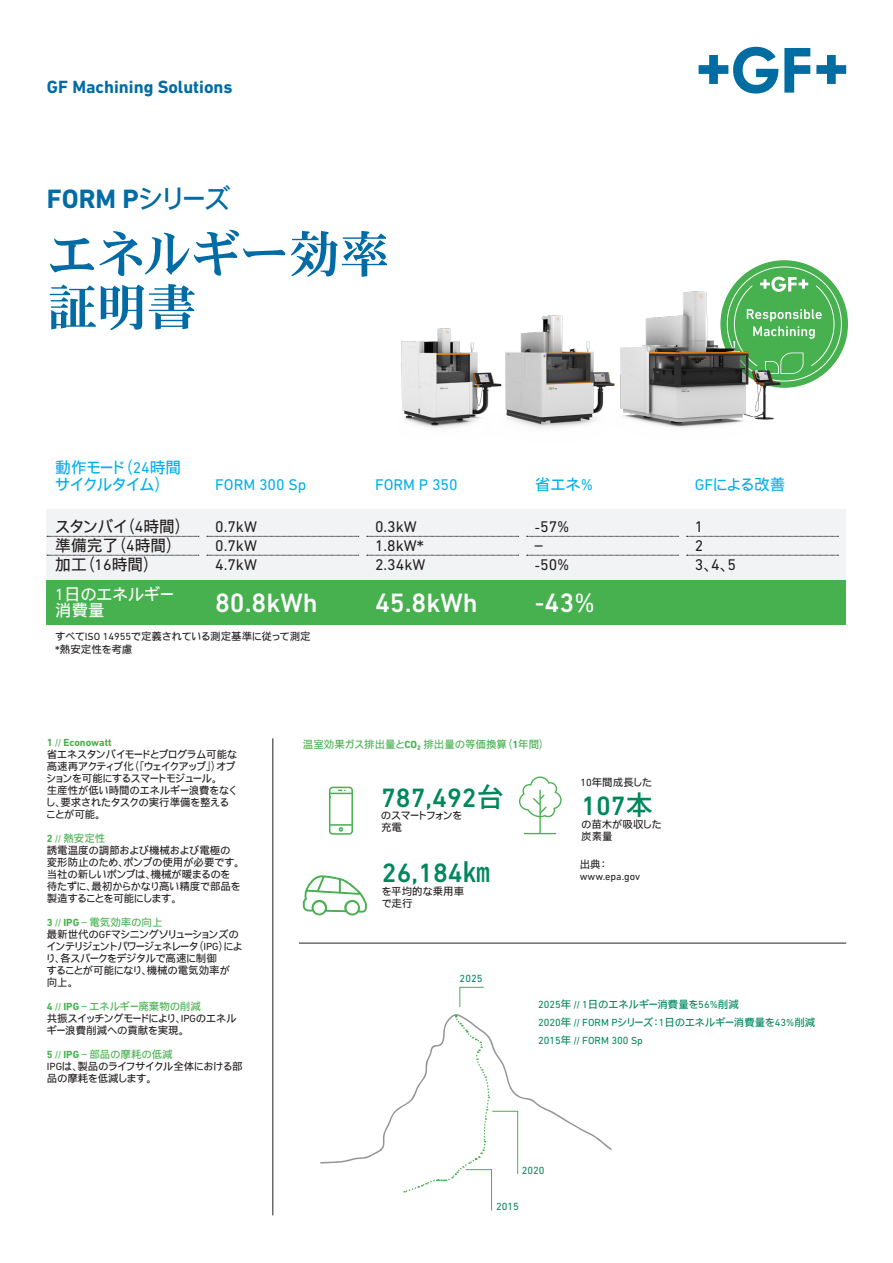
<style>
.page{position:relative;width:893px;height:1263px;background:#fff}
.page>*{position:absolute;margin:0;border:0;box-sizing:border-box;transform-origin:0 0}
.Headline_60pt__black_or_white{font:50.55px/52.9px "DFHS Mincho Std W7";letter-spacing:-.02em;color:#006ba4}
.Copy_text_9pt__black__color_or_white{font:500 27px "DIN Next W1 G";color:#00875c}
.Copy_text_9pt__black__color_or_white-2{font:500 27px "DIN Next W1 G";color:#fff}
.Division_name_12pt__GF_blue_or_white{font:700 27px "DIN Next W1 G";color:#006ba4}
.Division_name_12pt__GF_blue_or_white-2{font:700 18px "DIN Next W1 G";color:#006ba4}
.Copy_text_9pt__black__color_or_white-3{font:16.5px "DF Gothic P Std W5";letter-spacing:-.025em;color:#fff}
.Copy_text_9pt__black__color_or_white-4{font:15.75px "DIN Next W1 G";color:#231f20}
.Copy_text_9pt__black__color_or_white-5{font:15.75px "DF Gothic P Std W5";color:#231f20}
.Copy_text_9pt__black__color_or_white-6{font:15.75px/16.5px "DF Gothic P Std W5";letter-spacing:-.13em;color:#00b0e9}
.Copy_text_9pt__black__color_or_white-7{font:15.75px "DIN Next W1 G";color:#00b0e9}
.Copy_text_9pt__black__color_or_white-8{font:15.75px "DF Gothic P Std W5";letter-spacing:-.08em;color:#00b0e9}
.Copy_text_9pt__black__color_or_white-9{font:10.5px/12px "DF Gothic P Std W5";letter-spacing:-.055em;color:#231f20}
.Copy_text_9pt__black__color_or_white-10{font:10.5px/12px "DF Gothic P Std W5";letter-spacing:-.1em;color:#231f20}
.Copy_text_9pt__black__color_or_white-11{font:10.5px/12px "DF Gothic P Std W5";letter-spacing:-.12em;color:#231f20}
.Copy_text_9pt__black__color_or_white-12{font:10.5px "DF Gothic P Std W5";color:#47b04f}
.Copy_text_9pt__black__color_or_white-13{font:10.5px "DF Gothic P Std W5";letter-spacing:-.045em;color:#00875c}
.Copy_text_9pt__black__color_or_white-14{font:10.5px "DF Gothic P Std W5";letter-spacing:-.02em;color:#47b04f}
.Copy_text_9pt__black__color_or_white-15{font:10.5px/12px "DF Gothic P Std W5";letter-spacing:-.075em;color:#231f20}
.Copy_text_9pt__black__color_or_white-16{font:10.5px/12px "DF Gothic P Std W5";color:#231f20}
.Copy_text_9pt__black__color_or_white-17{font:10.5px "DIN Next W1 G";color:#00875c}
.Copy_text_9pt__black__color_or_white-18{font:10.5px "DF Gothic P Std W5";letter-spacing:-.025em;color:#00875c}
.Copy_text_9pt__black__color_or_white-19{font:700 10.5px "DIN Next W1 G";color:#47b04f}
.Copy_text_9pt__black__color_or_white-20{font:10.5px/12px "DF Gothic P Std W5";letter-spacing:-.155em;color:#231f20}
.Copy_text_9pt__black__color_or_white-21{font:10.5px "DIN Next W1 G";color:#231f20}
.s1{font-family:"DF Gothic P Std W5";font-weight:400}
.s2{font-family:"DIN Next W1 G"}
.s3{font-family:"DF Gothic P Std W5"}
.s4{font-family:"Noto Sans CJ Kjp"}
.s5{font-weight:400}
.s6{font-family:"DIN Next W1 G";font-weight:700}
</style>
<div class="page">
<svg style="left:720px;top:260px;width:128px;height:128px;background:#58b75f"></svg>
<svg style="left:735px;top:277px;width:100px;height:97px;background:#64bc6a"></svg>
<hr style="left:299px;top:943px;width:547px;height:1px;background:#231f20">
<svg style="left:699px;top:47px;width:79px;height:47px"></svg>
<svg style="left:784px;top:48px;width:26px;height:45px"></svg>
<svg style="left:816px;top:55px;width:30px;height:29px"></svg>
<hr style="left:273px;top:738px;width:1px;height:477px;background:#231f20">
<svg style="left:459px;top:987px;width:25px;height:20px"></svg>
<svg style="left:320px;top:1014px;width:292px;height:197px"></svg>
<img style="left:509px;top:315px;width:99px;height:113px">
<img style="left:401px;top:328px;width:108px;height:100px">
<img style="left:608px;top:283px;width:203px;height:145px">
<div style="left:47px;top:509px;width:799px;height:71px;background:#f2f3f4"></div>
<svg style="left:303px;top:875px;width:64px;height:41px"></svg>
<svg style="left:519px;top:776px;width:43px;height:58px"></svg>
<svg style="left:687px;top:536px;width:151px;height:1px"></svg>
<svg style="left:687px;top:555px;width:151px;height:1px"></svg>
<svg style="left:527px;top:536px;width:152px;height:1px"></svg>
<svg style="left:527px;top:555px;width:152px;height:1px"></svg>
<svg style="left:367px;top:536px;width:152px;height:1px"></svg>
<svg style="left:367px;top:555px;width:152px;height:1px"></svg>
<svg style="left:207px;top:536px;width:152px;height:1px"></svg>
<svg style="left:207px;top:555px;width:152px;height:1px"></svg>
<svg style="left:47px;top:536px;width:152px;height:1px"></svg>
<svg style="left:47px;top:555px;width:152px;height:1px"></svg>
<svg style="left:328px;top:786px;width:25px;height:49px"></svg>
<div style="left:47px;top:580px;width:799px;height:44px;background:#47b04f"></div>
<p class="Division_name_12pt__GF_blue_or_white-2" style="left:47px;top:76px;width:187px">GF Machining Solutions</p>
<p class="Division_name_12pt__GF_blue_or_white" style="left:47px;top:183px;width:185px">FORM P<span class="s1">シリーズ</span></p>
<p class="Headline_60pt__black_or_white" style="left:47px;top:227px;width:344px">エネルギー効率証明書</p>
<p class="Copy_text_9pt__black__color_or_white-6" style="left:55px;top:459px;width:128px">動作モード（<span class="s2">24</span>時間サイクルタイム）</p>
<p class="Copy_text_9pt__black__color_or_white-5" style="left:55px;top:518px;width:138px">スタンバイ（<span class="s2">4</span>時間）</p>
<p class="Copy_text_9pt__black__color_or_white-5" style="left:55px;top:536px;width:128px">準備完了（<span class="s2">4</span>時間）</p>
<p class="Copy_text_9pt__black__color_or_white-5" style="left:55px;top:555px;width:105px">加工（<span class="s2">16</span>時間）</p>
<p class="Copy_text_9pt__black__color_or_white-7" style="left:215px;top:475px;width:93px">FORM 300 Sp</p>
<p class="Copy_text_9pt__black__color_or_white-7" style="left:375px;top:475px;width:84px">FORM P 350</p>
<p class="Copy_text_9pt__black__color_or_white-8" style="left:535px;top:476px;width:60px">省エネ<span class="s2">%</span></p>
<p class="Copy_text_9pt__black__color_or_white-8" style="left:695px;top:476px;width:92px"><span class="s2">GF</span>による改善</p>
<p class="Copy_text_9pt__black__color_or_white-4" style="left:215px;top:517px;width:43px">0.7kW</p>
<p class="Copy_text_9pt__black__color_or_white-4" style="left:215px;top:536px;width:43px">0.7kW</p>
<p class="Copy_text_9pt__black__color_or_white-4" style="left:215px;top:555px;width:43px">4.7kW</p>
<p class="Copy_text_9pt__black__color_or_white-4" style="left:375px;top:517px;width:43px">0.3kW</p>
<p class="Copy_text_9pt__black__color_or_white-4" style="left:375px;top:536px;width:50px">1.8kW<span class="s3">*</span></p>
<p class="Copy_text_9pt__black__color_or_white-4" style="left:375px;top:555px;width:52px">2.34kW</p>
<p class="Copy_text_9pt__black__color_or_white-4" style="left:535px;top:517px;width:36px"><span class="s3">-</span>57%</p>
<p class="Copy_text_9pt__black__color_or_white-5" style="left:535px;top:536px;width:9px">–</p>
<p class="Copy_text_9pt__black__color_or_white-4" style="left:535px;top:555px;width:36px"><span class="s3">-</span>50%</p>
<p class="Copy_text_9pt__black__color_or_white-4" style="left:695px;top:517px;width:10px">1</p>
<p class="Copy_text_9pt__black__color_or_white-4" style="left:695px;top:536px;width:10px">2</p>
<p class="Copy_text_9pt__black__color_or_white-4" style="left:695px;top:555px;width:43px">3<span class="s3">、</span>4<span class="s3">、</span>5</p>
<p class="Copy_text_9pt__black__color_or_white-3" style="left:55px;top:585px;width:121px"><span class="s2">1</span>日のエネルギー</p>
<p class="Copy_text_9pt__black__color_or_white-3" style="left:55px;top:601px;width:51px">消費量</p>
<p class="Copy_text_9pt__black__color_or_white-2" style="left:215px;top:587px;width:104px">80.8kWh</p>
<p class="Copy_text_9pt__black__color_or_white-2" style="left:375px;top:587px;width:104px">45.8kWh</p>
<p class="Copy_text_9pt__black__color_or_white-2" style="left:535px;top:587px;width:62px"><span class="s4">-</span>43<span class="s5">%</span></p>
<p class="Copy_text_9pt__black__color_or_white-9" style="left:55px;top:630px;width:257px">すべて<span class="s2">ISO 14955</span>で定義されている測定基準に従って測定</p>
<p class="Copy_text_9pt__black__color_or_white-16" style="left:55px;top:642px;width:79px">*熱安定性を考慮</p>
<p class="Copy_text_9pt__black__color_or_white-19" style="left:47px;top:736px;width:66px">1 <span class="s1">//</span> Econowatt</p>
<p class="Copy_text_9pt__black__color_or_white-11" style="left:46px;top:748px;width:193px">省エネスタンバイモードとプログラム可能な高速再アクティブ化（「ウェイクアップ」）オプションを可能にするスマートモジュール。</p>
<p class="Copy_text_9pt__black__color_or_white-9" style="left:45px;top:784px;width:194px">生産性が低い時間のエネルギー浪費をなくし、要求されたタスクの実行準備を整えることが可能。</p>
<p class="Copy_text_9pt__black__color_or_white-12" style="left:47px;top:833px;width:60px"><span class="s6">2</span> // 熱安定性</p>
<p class="Copy_text_9pt__black__color_or_white-9" style="left:47px;top:844px;width:200px">誘電温度の調節および機械および電極の<br>変形防止のため、ポンプの使用が必要です。当社の新しいポンプは、機械が暖まるのを<br>待たずに、最初からかなり高い精度で部品を製造することを可能にします。</p>
<p class="Copy_text_9pt__black__color_or_white-12" style="left:47px;top:917px;width:117px"><span class="s6">3</span> // <span class="s6">IPG</span> – 電気効率の向上</p>
<p class="Copy_text_9pt__black__color_or_white-10" style="left:46px;top:928px;width:199px">最新世代の<span class="s2">GF</span>マシニングソリューションズのインテリジェントパワージェネレータ（<span class="s2">IPG</span>）により、各スパークをデジタルで高速に制御<br>することが可能になり、機械の電気効率が<br>向上。</p>
<p class="Copy_text_9pt__black__color_or_white-14" style="left:47px;top:1001px;width:156px"><span class="s6">4</span> // <span class="s6">IPG</span> – エネルギー廃棄物の削減</p>
<p class="Copy_text_9pt__black__color_or_white-9" style="left:46px;top:1012px;width:192px">共振スイッチングモードにより、<span class="s2">IPG</span>のエネルギー浪費削減への貢献を実現。</p>
<p class="Copy_text_9pt__black__color_or_white-14" style="left:47px;top:1049px;width:127px"><span class="s6">5</span> // <span class="s6">IPG</span> – 部品の摩耗の低減</p>
<p class="Copy_text_9pt__black__color_or_white-15" style="left:47px;top:1060px;width:197px"><span class="s2">IPG</span>は、製品のライフサイクル全体における部品の摩耗を低減します。</p>
<p class="Copy_text_9pt__black__color_or_white-12" style="left:303px;top:738px;width:248px">温室効果ガス排出量と<span class="s6">CO₂</span> 排出量の等価換算（<span class="s6">1</span>年間）</p>
<p class="Copy_text_9pt__black__color_or_white" style="left:381px;top:782px;width:124px">787,492<span class="s4">台</span></p>
<p class="Copy_text_9pt__black__color_or_white-20" style="left:381px;top:809px;width:83px">のスマートフォンを充電</p>
<p class="Copy_text_9pt__black__color_or_white" style="left:382px;top:857px;width:109px">26,184<span class="s4">㎞</span></p>
<p class="Copy_text_9pt__black__color_or_white-16" style="left:381px;top:885px;width:84px">を平均的な乗用車で走行</p>
<p class="Copy_text_9pt__black__color_or_white-17" style="left:460px;top:972px;width:24px">2025</p>
<p class="Copy_text_9pt__black__color_or_white-9" style="left:580px;top:776px;width:73px"><span class="s2">10</span>年間成長した</p>
<p class="Copy_text_9pt__black__color_or_white" style="left:581px;top:790px;width:73px">107<span class="s4">本</span></p>
<p class="Copy_text_9pt__black__color_or_white-16" style="left:581px;top:818px;width:82px">の苗木が吸収した炭素量</p>
<p class="Copy_text_9pt__black__color_or_white-9" style="left:580px;top:858px;width:30px">出典：</p>
<p class="Copy_text_9pt__black__color_or_white-21" style="left:580px;top:870px;width:62px">www.epa.gov</p>
<p class="Copy_text_9pt__black__color_or_white-18" style="left:538px;top:999px;width:202px"><span class="s2">2025</span>年 // <span class="s2">1</span>日のエネルギー消費量を<span class="s2">56%</span>削減</p>
<p class="Copy_text_9pt__black__color_or_white-13" style="left:538px;top:1017px;width:279px"><span class="s2">2020</span>年 // <span class="s2">FORM P</span>シリーズ：<span class="s2">1</span>日のエネルギー消費量を<span class="s2">43%</span>削減</p>
<p class="Copy_text_9pt__black__color_or_white-17" style="left:538px;top:1034px;width:106px">2015<span class="s3">年 //</span> FORM 300 Sp</p>
<p class="Copy_text_9pt__black__color_or_white-17" style="left:522px;top:1164px;width:24px">2020</p>
<p class="Copy_text_9pt__black__color_or_white-17" style="left:496px;top:1201px;width:24px">2015</p>
</div>
